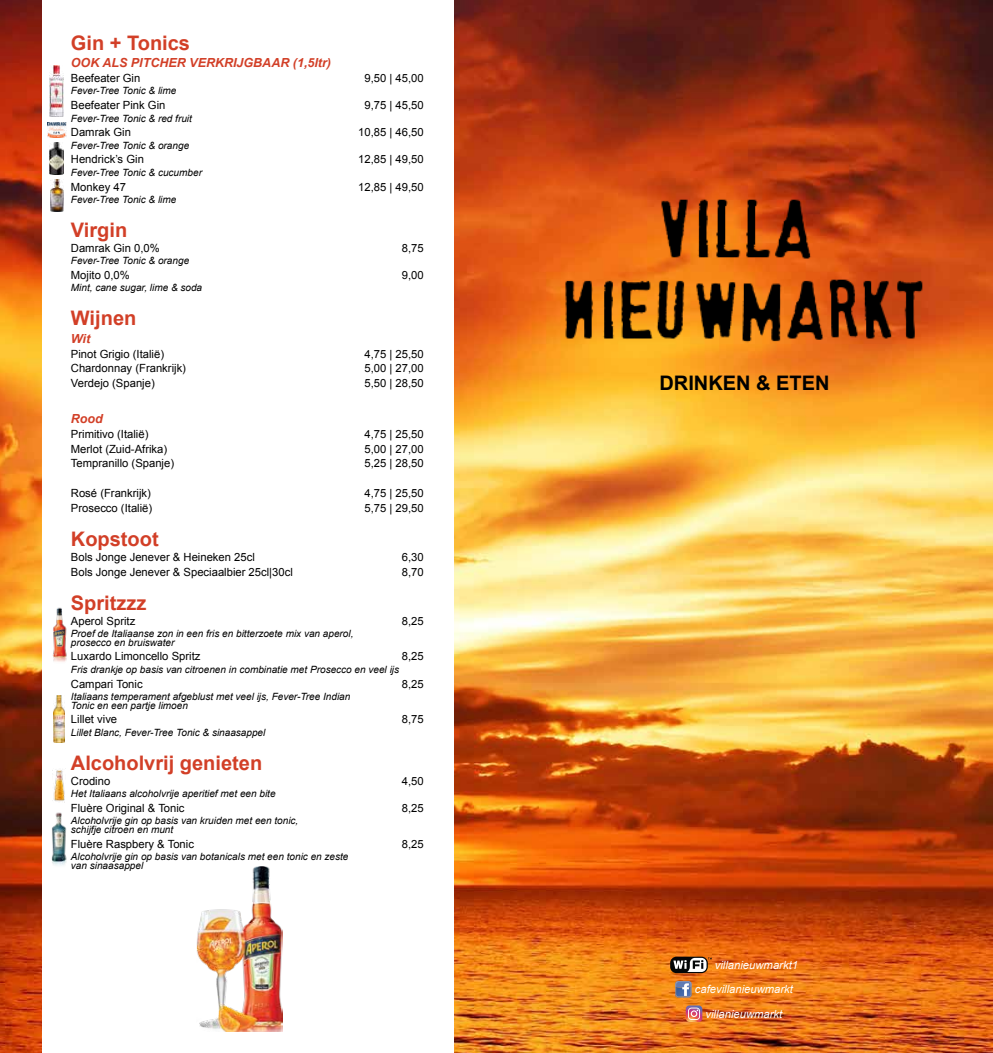
<style>
.page{position:relative;width:993px;height:1053px;background:#fff}
.page>*{position:absolute;margin:0;border:0;box-sizing:border-box;transform-origin:0 0}
.t1{font:700 20px "Arial";color:#d23f27}
.t2{font:700 20px "Arial";color:#000}
.t3{font:italic 700 12.5px "Arial";color:#d23f27}
.t4{font:11.25px "Arial";color:#000}
.t5{font:italic 11.25px "Arial";color:#fff}
.t6{font:italic 10px/8.8px "Arial";color:#000}
</style>
<div class="page">
<img style="left:0;top:0;width:992px;height:1052px">
<div style="left:43px;top:0;width:411px;height:1052px;background:#fff"></div>
<img style="left:558px;top:191px;width:372px;height:154px">
<svg style="left:670px;top:956px;width:37px;height:17px"></svg>
<svg style="left:673px;top:957px;width:38px;height:14px"></svg>
<svg style="left:675px;top:980px;width:16px;height:17px"></svg>
<svg style="left:685px;top:1005px;width:17px;height:16px"></svg>
<img style="left:50px;top:179px;width:13px;height:33px">
<img style="left:50px;top:66px;width:13px;height:51px">
<img style="left:49px;top:143px;width:15px;height:31px">
<img style="left:47px;top:122px;width:19px;height:16px">
<img style="left:54px;top:695px;width:11px;height:47px">
<img style="left:52px;top:607px;width:15px;height:55px">
<img style="left:53px;top:768px;width:13px;height:34px">
<img style="left:196px;top:866px;width:86px;height:165px">
<img style="left:32px;top:810px;width:35px;height:60px">
<h1 class="t1" style="left:71px;top:30px;width:121px">Gin + Tonics</h1>
<p class="t3" style="left:71px;top:55px;width:261px">OOK ALS PITCHER VERKRIJGBAAR (1,5ltr)</p>
<p class="t4" style="left:71px;top:71px;width:71px">Beefeater Gin</p>
<p class="t4" style="left:364px;top:71px;width:61px">9,50 | 45,00</p>
<p class="t6" style="left:71px;top:87px;width:107px">Fever-Tree Tonic &amp; lime</p>
<p class="t4" style="left:71px;top:98px;width:96px">Beefeater Pink Gin</p>
<p class="t4" style="left:364px;top:98px;width:61px">9,75 | 45,50</p>
<p class="t6" style="left:71px;top:114px;width:122px">Fever-Tree Tonic &amp; red fruit</p>
<p class="t4" style="left:71px;top:125px;width:62px">Damrak Gin</p>
<p class="t4" style="left:358px;top:125px;width:67px">10,85 | 46,50</p>
<p class="t6" style="left:71px;top:141px;width:120px">Fever-Tree Tonic &amp; orange</p>
<p class="t4" style="left:71px;top:152px;width:74px">Hendrick’s Gin</p>
<p class="t4" style="left:358px;top:152px;width:67px">12,85 | 49,50</p>
<p class="t6" style="left:71px;top:168px;width:132px">Fever-Tree Tonic &amp; cucumber</p>
<p class="t4" style="left:71px;top:179px;width:57px">Monkey 47</p>
<p class="t4" style="left:358px;top:179px;width:67px">12,85 | 49,50</p>
<p class="t6" style="left:71px;top:195px;width:107px">Fever-Tree Tonic &amp; lime</p>
<h1 class="t1" style="left:71px;top:217px;width:58px">Virgin</h1>
<p class="t4" style="left:71px;top:240px;width:90px">Damrak Gin 0,0%</p>
<p class="t4" style="left:402px;top:240px;width:23px">8,75</p>
<p class="t6" style="left:71px;top:256px;width:120px">Fever-Tree Tonic &amp; orange</p>
<p class="t4" style="left:71px;top:267px;width:60px">Mojito 0,0%</p>
<p class="t4" style="left:402px;top:267px;width:23px">9,00</p>
<p class="t6" style="left:71px;top:283px;width:133px">Mint, cane sugar, lime &amp; soda</p>
<h1 class="t1" style="left:71px;top:305px;width:67px">Wijnen</h1>
<p class="t3" style="left:71px;top:330px;width:21px">Wit</p>
<p class="t4" style="left:71px;top:346px;width:95px">Pinot Grigio (Italië)</p>
<p class="t4" style="left:364px;top:346px;width:61px">4,75 | 25,50</p>
<p class="t4" style="left:71px;top:361px;width:117px">Chardonnay (Frankrijk)</p>
<p class="t4" style="left:364px;top:361px;width:61px">5,00 | 27,00</p>
<p class="t4" style="left:71px;top:376px;width:85px">Verdejo (Spanje)</p>
<p class="t4" style="left:364px;top:376px;width:61px">5,50 | 28,50</p>
<p class="t3" style="left:71px;top:410px;width:33px">Rood</p>
<p class="t4" style="left:71px;top:426px;width:79px">Primitivo (Italië)</p>
<p class="t4" style="left:364px;top:426px;width:61px">4,75 | 25,50</p>
<p class="t4" style="left:71px;top:441px;width:98px">Merlot (Zuid-Afrika)</p>
<p class="t4" style="left:364px;top:441px;width:61px">5,00 | 27,00</p>
<p class="t4" style="left:71px;top:456px;width:105px">Tempranillo (Spanje)</p>
<p class="t4" style="left:364px;top:456px;width:61px">5,25 | 28,50</p>
<p class="t4" style="left:71px;top:485px;width:81px">Rosé (Frankrijk)</p>
<p class="t4" style="left:364px;top:485px;width:61px">4,75 | 25,50</p>
<p class="t4" style="left:71px;top:500px;width:83px">Prosecco (Italië)</p>
<p class="t4" style="left:364px;top:500px;width:61px">5,75 | 29,50</p>
<h1 class="t1" style="left:71px;top:525px;width:89px">Kopstoot</h1>
<p class="t4" style="left:71px;top:549px;width:185px">Bols Jonge Jenever &amp; Heineken 25cl</p>
<p class="t4" style="left:402px;top:549px;width:23px">6,30</p>
<p class="t4" style="left:71px;top:564px;width:223px">Bols Jonge Jenever &amp; Speciaalbier 25cl|30cl</p>
<p class="t4" style="left:402px;top:564px;width:23px">8,70</p>
<h1 class="t1" style="left:71px;top:589px;width:77px">Spritzzz</h1>
<p class="t4" style="left:71px;top:613px;width:66px">Aperol Spritz</p>
<p class="t4" style="left:402px;top:613px;width:23px">8,25</p>
<p class="t6" style="left:71px;top:629px;width:284px">Proef de Italiaanse zon in een fris en bitterzoete mix van aperol, prosecco en bruiswater</p>
<p class="t4" style="left:71px;top:649px;width:131px">Luxardo Limoncello Spritz</p>
<p class="t4" style="left:402px;top:649px;width:23px">8,25</p>
<p class="t6" style="left:71px;top:665px;width:329px">Fris drankje op basis van citroenen in combinatie met Prosecco en veel ijs</p>
<p class="t4" style="left:71px;top:676px;width:73px">Campari Tonic</p>
<p class="t4" style="left:402px;top:676px;width:23px">8,25</p>
<p class="t6" style="left:71px;top:692px;width:281px">Italiaans temperament afgeblust met veel ijs, Fever-Tree Indian<br>Tonic en een partje limoen</p>
<p class="t4" style="left:71px;top:712px;width:48px">Lillet vive</p>
<p class="t4" style="left:402px;top:712px;width:23px">8,75</p>
<p class="t6" style="left:71px;top:728px;width:196px">Lillet Blanc, Fever-Tree Tonic &amp; sinaasappel</p>
<h1 class="t1" style="left:71px;top:749px;width:193px">Alcoholvrij genieten</h1>
<p class="t4" style="left:71px;top:773px;width:41px">Crodino</p>
<p class="t4" style="left:402px;top:773px;width:23px">4,50</p>
<p class="t6" style="left:71px;top:789px;width:206px">Het Italiaans alcoholvrije aperitief met een bite</p>
<p class="t4" style="left:71px;top:800px;width:115px">Fluère Original &amp; Tonic</p>
<p class="t4" style="left:402px;top:800px;width:23px">8,25</p>
<p class="t6" style="left:71px;top:816px;width:229px">Alcoholvrije gin op basis van kruiden met een tonic, schijfje citroen en munt</p>
<p class="t4" style="left:71px;top:836px;width:124px">Fluère Raspbery &amp; Tonic</p>
<p class="t4" style="left:402px;top:836px;width:23px">8,25</p>
<p class="t6" style="left:71px;top:852px;width:279px">Alcoholvrije gin op basis van botanicals met een tonic en zeste van sinaasappel</p>
<h1 class="t2" style="left:659px;top:370px;width:171px">DRINKEN &amp; ETEN</h1>
<p class="t5" style="left:714px;top:957px;width:85px">villanieuwmarkt1</p>
<p class="t5" style="left:694px;top:981px;width:100px">cafevillanieuwmarkt</p>
<p class="t5" style="left:705px;top:1006px;width:78px">villanieuwmarkt</p>
</div>
